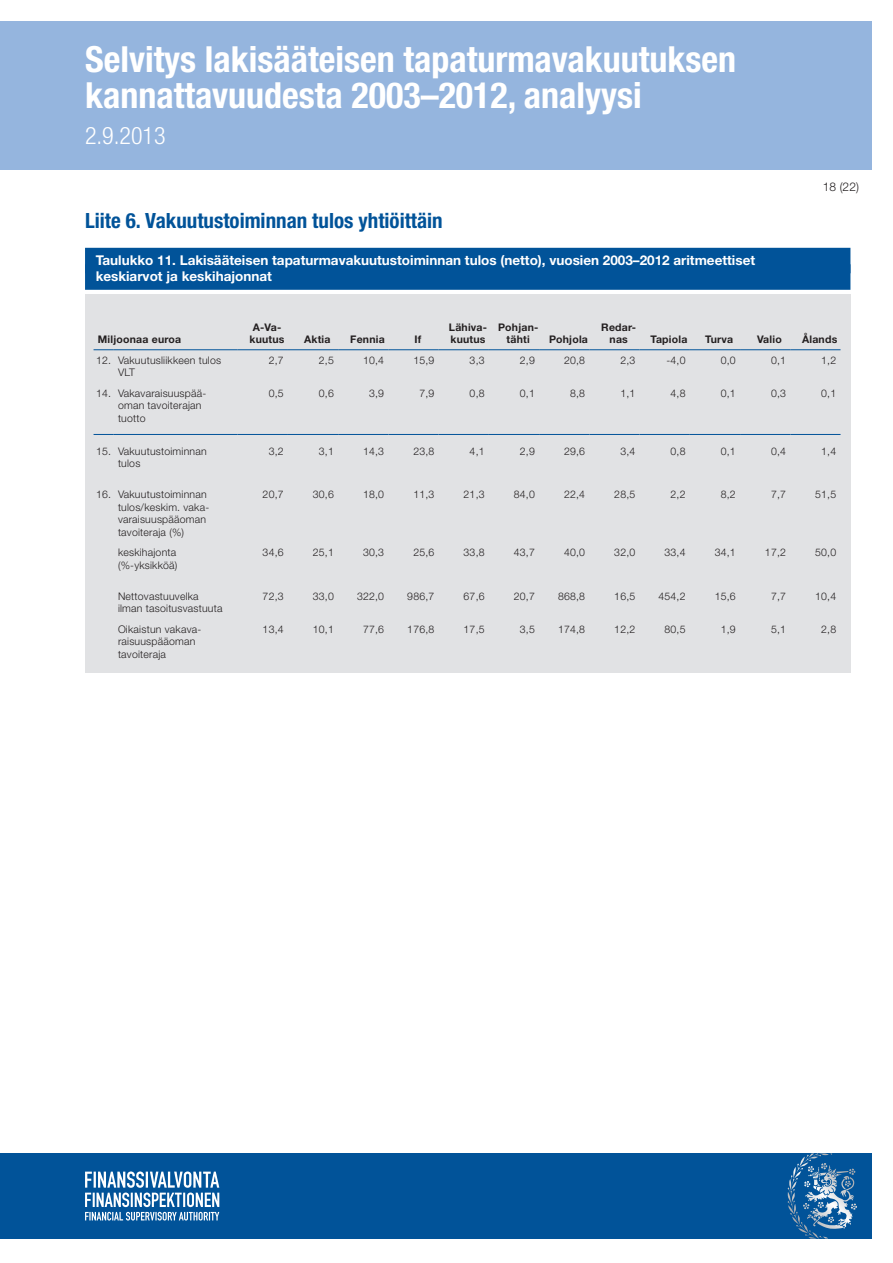
<style>
.page{position:relative;width:893px;height:1263px;background:#fff}
.page>*{position:absolute;margin:0;border:0;box-sizing:border-box;transform-origin:0 0}
.t1{font:700 condensed 36px/36px "Helvetica Neue LT Std";color:#fff}
.t2{font:300 condensed 24px "Helvetica Neue LT Std";color:#fff}
.OTSIKKO_2{font:700 condensed 21px "Helvetica Neue LT Std";color:#015399}
.GRAAFIN_OTSIKKO{font:700 13.5px "Helvetica Neue LT Std";color:#fff}
.t3{font:300 12px "Helvetica Neue LT Std";color:#231f20}
.ALAVIITE{font:300 10.5px/12.6px "Helvetica Neue LT Std";letter-spacing:.02em;color:#231f20}
.ALAVIITE-2{font:700 10.5px/12.6px "Helvetica Neue LT Std";letter-spacing:.02em;color:#231f20;text-align:center}
</style>
<div class="page">
<div style="left:0;top:21px;width:872px;height:149px;background:#95b5de"></div>
<div style="left:0;top:1153px;width:872px;height:85px;background:#015399"></div>
<svg style="left:800px;top:1153px;width:32px;height:13px"></svg>
<svg style="left:85px;top:1171px;width:134px;height:49px"></svg>
<div style="left:85px;top:294px;width:765px;height:379px;background:#e1e2e4"></div>
<svg style="left:94px;top:349px;width:20px;height:1px"></svg>
<hr style="left:114px;top:349px;width:124px;height:1px;background:#015399">
<hr style="left:238px;top:349px;width:50px;height:1px;background:#015399">
<hr style="left:288px;top:349px;width:50px;height:1px;background:#015399">
<hr style="left:338px;top:349px;width:50px;height:1px;background:#015399">
<hr style="left:388px;top:349px;width:51px;height:1px;background:#015399">
<hr style="left:439px;top:349px;width:50px;height:1px;background:#015399">
<hr style="left:489px;top:349px;width:50px;height:1px;background:#015399">
<hr style="left:539px;top:349px;width:50px;height:1px;background:#015399">
<hr style="left:589px;top:349px;width:51px;height:1px;background:#015399">
<hr style="left:640px;top:349px;width:50px;height:1px;background:#015399">
<hr style="left:690px;top:349px;width:50px;height:1px;background:#015399">
<hr style="left:740px;top:349px;width:50px;height:1px;background:#015399">
<hr style="left:790px;top:349px;width:50px;height:1px;background:#015399">
<svg style="left:94px;top:434px;width:20px;height:1px"></svg>
<hr style="left:114px;top:434px;width:124px;height:1px;background:#015399">
<hr style="left:238px;top:434px;width:50px;height:1px;background:#015399">
<hr style="left:288px;top:434px;width:50px;height:1px;background:#015399">
<hr style="left:338px;top:434px;width:50px;height:1px;background:#015399">
<hr style="left:388px;top:434px;width:51px;height:1px;background:#015399">
<hr style="left:439px;top:434px;width:50px;height:1px;background:#015399">
<hr style="left:489px;top:434px;width:50px;height:1px;background:#015399">
<hr style="left:539px;top:434px;width:50px;height:1px;background:#015399">
<hr style="left:589px;top:434px;width:51px;height:1px;background:#015399">
<hr style="left:640px;top:434px;width:50px;height:1px;background:#015399">
<hr style="left:690px;top:434px;width:50px;height:1px;background:#015399">
<hr style="left:740px;top:434px;width:50px;height:1px;background:#015399">
<hr style="left:790px;top:434px;width:50px;height:1px;background:#015399">
<div style="left:85px;top:248px;width:765px;height:25px;background:#015399"></div>
<div style="left:85px;top:264px;width:765px;height:26px;background:#015399"></div>
<h1 class="t1" style="left:85px;top:41px;width:652px">Selvitys lakisääteisen tapaturmavakuutuksen kannattavuudesta 2003–2012, analyysi</h1>
<h2 class="t2" style="left:85px;top:122px;width:82px">2.9.2013</h2>
<p class="OTSIKKO_2" style="left:85px;top:207px;width:359px">Liite 6. Vakuutustoiminnan tulos yhtiöittäin</p>
<p class="GRAAFIN_OTSIKKO" style="left:96px;top:252px;width:661px">Taulukko 11. Lakisääteisen tapaturmavakuutustoiminnan tulos (netto), vuosien 2003–2012 aritmeettiset</p>
<p class="GRAAFIN_OTSIKKO" style="left:96px;top:268px;width:178px">keskiarvot ja keskihajonnat</p>
<p class="t3" style="left:823px;top:180px;width:38px">18 (22)</p>
<p class="ALAVIITE-2" style="left:98px;top:333px;width:85px">Miljoonaa euroa</p>
<p class="ALAVIITE-2" style="left:250px;top:320px;width:37px">A-Va&shy;kuutus</p>
<p class="ALAVIITE-2" style="left:304px;top:333px;width:28px">Aktia</p>
<p class="ALAVIITE-2" style="left:350px;top:333px;width:36px">Fennia</p>
<p class="ALAVIITE-2" style="left:414px;top:333px;width:8px">If</p>
<p class="ALAVIITE-2" style="left:449px;top:320px;width:40px;text-align:left">Lähiva&shy;kuutus</p>
<p class="ALAVIITE-2" style="left:498px;top:320px;width:42px">Pohjan&shy;tähti</p>
<p class="ALAVIITE-2" style="left:549px;top:333px;width:40px">Pohjola</p>
<p class="ALAVIITE-2" style="left:601px;top:320px;width:36px">Redar&shy;nas</p>
<p class="ALAVIITE-2" style="left:651px;top:333px;width:38px">Tapiola</p>
<p class="ALAVIITE-2" style="left:705px;top:333px;width:30px">Turva</p>
<p class="ALAVIITE-2" style="left:757px;top:333px;width:26px">Valio</p>
<p class="ALAVIITE-2" style="left:802px;top:333px;width:37px">Ålands</p>
<p class="ALAVIITE" style="left:96px;top:353px;width:17px">12.</p>
<p class="ALAVIITE" style="left:118px;top:353px;width:105px">Vakuutusliikkeen tulos<br>VLT</p>
<p class="ALAVIITE" style="left:269px;top:353px;width:17px">2,7</p>
<p class="ALAVIITE" style="left:319px;top:353px;width:17px">2,5</p>
<p class="ALAVIITE" style="left:363px;top:353px;width:23px">10,4</p>
<p class="ALAVIITE" style="left:413px;top:353px;width:23px">15,9</p>
<p class="ALAVIITE" style="left:470px;top:353px;width:17px">3,3</p>
<p class="ALAVIITE" style="left:520px;top:353px;width:17px">2,9</p>
<p class="ALAVIITE" style="left:564px;top:353px;width:23px">20,8</p>
<p class="ALAVIITE" style="left:620px;top:353px;width:17px">2,3</p>
<p class="ALAVIITE" style="left:666px;top:353px;width:21px">-4,0</p>
<p class="ALAVIITE" style="left:721px;top:353px;width:17px">0,0</p>
<p class="ALAVIITE" style="left:771px;top:353px;width:17px">0,1</p>
<p class="ALAVIITE" style="left:821px;top:353px;width:17px">1,2</p>
<p class="ALAVIITE" style="left:96px;top:386px;width:17px">14.</p>
<p class="ALAVIITE" style="left:118px;top:386px;width:90px">Vakavaraisuuspää&shy;oman tavoiterajan tuotto</p>
<p class="ALAVIITE" style="left:269px;top:386px;width:17px">0,5</p>
<p class="ALAVIITE" style="left:319px;top:386px;width:17px">0,6</p>
<p class="ALAVIITE" style="left:369px;top:386px;width:17px">3,9</p>
<p class="ALAVIITE" style="left:419px;top:386px;width:17px">7,9</p>
<p class="ALAVIITE" style="left:470px;top:386px;width:17px">0,8</p>
<p class="ALAVIITE" style="left:520px;top:386px;width:17px">0,1</p>
<p class="ALAVIITE" style="left:570px;top:386px;width:17px">8,8</p>
<p class="ALAVIITE" style="left:620px;top:386px;width:17px">1,1</p>
<p class="ALAVIITE" style="left:671px;top:386px;width:17px">4,8</p>
<p class="ALAVIITE" style="left:721px;top:386px;width:17px">0,1</p>
<p class="ALAVIITE" style="left:771px;top:386px;width:17px">0,3</p>
<p class="ALAVIITE" style="left:821px;top:386px;width:17px">0,1</p>
<p class="ALAVIITE" style="left:96px;top:444px;width:17px">15.</p>
<p class="ALAVIITE" style="left:118px;top:444px;width:90px">Vakuutustoiminnan tulos</p>
<p class="ALAVIITE" style="left:269px;top:444px;width:17px">3,2</p>
<p class="ALAVIITE" style="left:319px;top:444px;width:17px">3,1</p>
<p class="ALAVIITE" style="left:363px;top:444px;width:23px">14,3</p>
<p class="ALAVIITE" style="left:413px;top:444px;width:23px">23,8</p>
<p class="ALAVIITE" style="left:470px;top:444px;width:17px">4,1</p>
<p class="ALAVIITE" style="left:520px;top:444px;width:17px">2,9</p>
<p class="ALAVIITE" style="left:564px;top:444px;width:23px">29,6</p>
<p class="ALAVIITE" style="left:620px;top:444px;width:17px">3,4</p>
<p class="ALAVIITE" style="left:671px;top:444px;width:17px">0,8</p>
<p class="ALAVIITE" style="left:721px;top:444px;width:17px">0,1</p>
<p class="ALAVIITE" style="left:771px;top:444px;width:17px">0,4</p>
<p class="ALAVIITE" style="left:821px;top:444px;width:17px">1,4</p>
<p class="ALAVIITE" style="left:96px;top:488px;width:17px">16.</p>
<p class="ALAVIITE" style="left:118px;top:488px;width:93px">Vakuutustoiminnan tulos/keskim. vaka&shy;varaisuuspääoman tavoiteraja (%)</p>
<p class="ALAVIITE" style="left:263px;top:488px;width:23px">20,7</p>
<p class="ALAVIITE" style="left:313px;top:488px;width:23px">30,6</p>
<p class="ALAVIITE" style="left:363px;top:488px;width:23px">18,0</p>
<p class="ALAVIITE" style="left:413px;top:488px;width:23px">11,3</p>
<p class="ALAVIITE" style="left:464px;top:488px;width:23px">21,3</p>
<p class="ALAVIITE" style="left:514px;top:488px;width:23px">84,0</p>
<p class="ALAVIITE" style="left:564px;top:488px;width:23px">22,4</p>
<p class="ALAVIITE" style="left:614px;top:488px;width:23px">28,5</p>
<p class="ALAVIITE" style="left:671px;top:488px;width:17px">2,2</p>
<p class="ALAVIITE" style="left:721px;top:488px;width:17px">8,2</p>
<p class="ALAVIITE" style="left:771px;top:488px;width:17px">7,7</p>
<p class="ALAVIITE" style="left:815px;top:488px;width:23px">51,5</p>
<p class="ALAVIITE" style="left:118px;top:546px;width:61px">keskihajonta (%-yksikköä)</p>
<p class="ALAVIITE" style="left:263px;top:546px;width:23px">34,6</p>
<p class="ALAVIITE" style="left:313px;top:546px;width:23px">25,1</p>
<p class="ALAVIITE" style="left:363px;top:546px;width:23px">30,3</p>
<p class="ALAVIITE" style="left:413px;top:546px;width:23px">25,6</p>
<p class="ALAVIITE" style="left:464px;top:546px;width:23px">33,8</p>
<p class="ALAVIITE" style="left:514px;top:546px;width:23px">43,7</p>
<p class="ALAVIITE" style="left:564px;top:546px;width:23px">40,0</p>
<p class="ALAVIITE" style="left:614px;top:546px;width:23px">32,0</p>
<p class="ALAVIITE" style="left:664px;top:546px;width:23px">33,4</p>
<p class="ALAVIITE" style="left:715px;top:546px;width:23px">34,1</p>
<p class="ALAVIITE" style="left:765px;top:546px;width:23px">17,2</p>
<p class="ALAVIITE" style="left:815px;top:546px;width:23px">50,0</p>
<p class="ALAVIITE" style="left:118px;top:589px;width:106px">Nettovastuuvelka ilman tasoitusvastuuta</p>
<p class="ALAVIITE" style="left:263px;top:589px;width:23px">72,3</p>
<p class="ALAVIITE" style="left:313px;top:589px;width:23px">33,0</p>
<p class="ALAVIITE" style="left:357px;top:589px;width:29px">322,0</p>
<p class="ALAVIITE" style="left:407px;top:589px;width:29px">986,7</p>
<p class="ALAVIITE" style="left:464px;top:589px;width:23px">67,6</p>
<p class="ALAVIITE" style="left:514px;top:589px;width:23px">20,7</p>
<p class="ALAVIITE" style="left:558px;top:589px;width:29px">868,8</p>
<p class="ALAVIITE" style="left:614px;top:589px;width:23px">16,5</p>
<p class="ALAVIITE" style="left:658px;top:589px;width:29px">454,2</p>
<p class="ALAVIITE" style="left:715px;top:589px;width:23px">15,6</p>
<p class="ALAVIITE" style="left:771px;top:589px;width:17px">7,7</p>
<p class="ALAVIITE" style="left:815px;top:589px;width:23px">10,4</p>
<p class="ALAVIITE" style="left:118px;top:622px;width:85px">Oikaistun vakava&shy;raisuuspääoman tavoiteraja</p>
<p class="ALAVIITE" style="left:263px;top:622px;width:23px">13,4</p>
<p class="ALAVIITE" style="left:313px;top:622px;width:23px">10,1</p>
<p class="ALAVIITE" style="left:363px;top:622px;width:23px">77,6</p>
<p class="ALAVIITE" style="left:407px;top:622px;width:29px">176,8</p>
<p class="ALAVIITE" style="left:464px;top:622px;width:23px">17,5</p>
<p class="ALAVIITE" style="left:520px;top:622px;width:17px">3,5</p>
<p class="ALAVIITE" style="left:558px;top:622px;width:29px">174,8</p>
<p class="ALAVIITE" style="left:614px;top:622px;width:23px">12,2</p>
<p class="ALAVIITE" style="left:664px;top:622px;width:23px">80,5</p>
<p class="ALAVIITE" style="left:721px;top:622px;width:17px">1,9</p>
<p class="ALAVIITE" style="left:771px;top:622px;width:17px">5,1</p>
<p class="ALAVIITE" style="left:821px;top:622px;width:17px">2,8</p>
</div>
